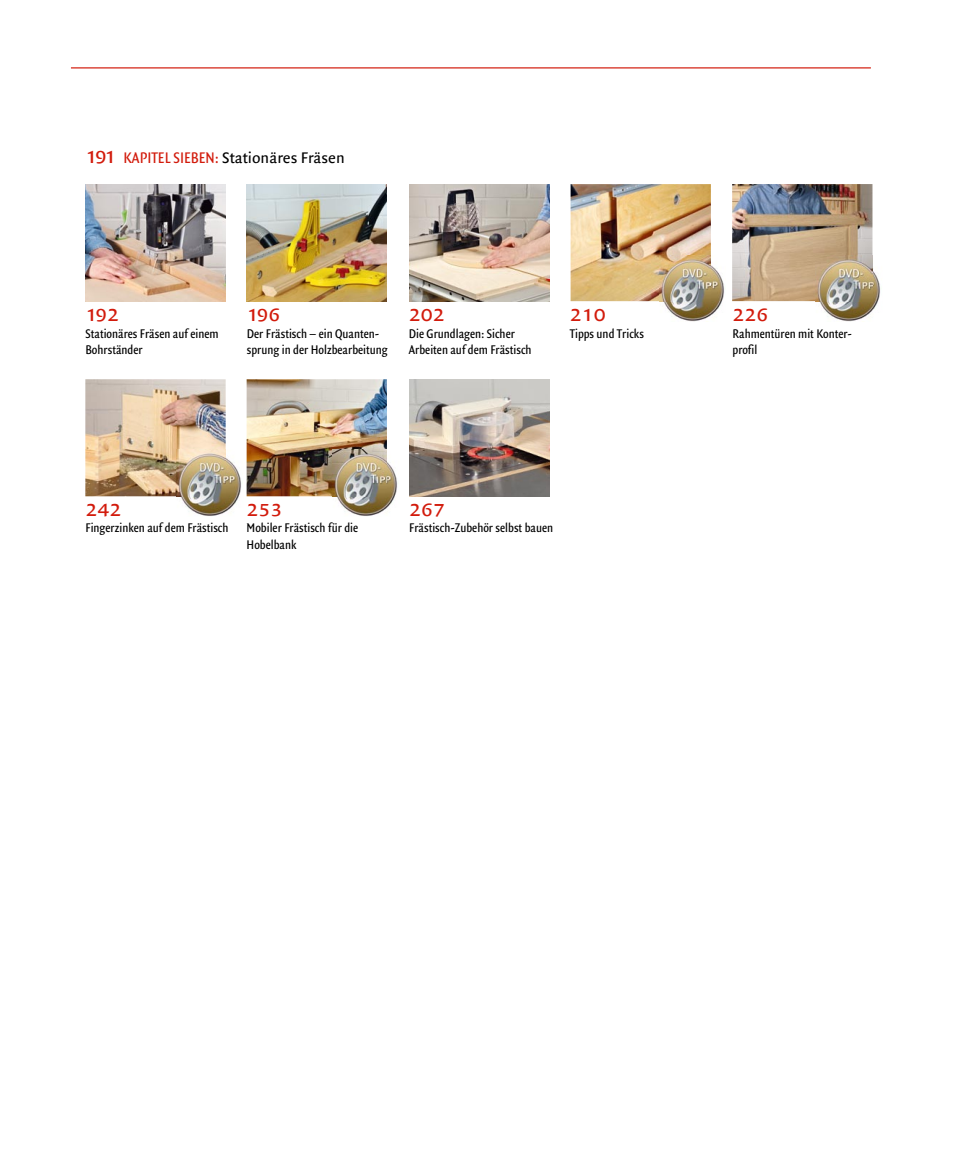
<style>
.page{position:relative;width:978px;height:1170px;background:#fff}
.page>*{position:absolute;margin:0;border:0;box-sizing:border-box;transform-origin:0 0}
.t1{font:24px "Quadraat Sans Caps";color:#d21b0c}
.t2{font:16.5px "Quadraat Sans";color:#000}
.t3{font:13.5px/16.8px "Quadraat Sans Con";color:#000}
.s1{font-family:"Quadraat Sans Caps";font-size:24px;color:#d21b0c}
.s2{font-family:"Quadraat Sans Con";color:#d21b0c}
</style>
<div class="page">
<img style="left:571px;top:184px;width:140px;height:117px">
<hr style="left:71px;top:67px;width:800px;height:1px;background:#d21b0c">
<img style="left:409px;top:184px;width:140px;height:117px">
<img style="left:247px;top:184px;width:140px;height:117px">
<img style="left:85px;top:184px;width:141px;height:117px">
<img style="left:732px;top:184px;width:140px;height:117px">
<img style="left:85px;top:379px;width:141px;height:117px">
<img style="left:409px;top:379px;width:140px;height:117px">
<img style="left:247px;top:379px;width:140px;height:117px">
<img style="left:660px;top:265px;width:64px;height:57px">
<img style="left:660px;top:255px;width:51px;height:46px">
<img style="left:177px;top:458px;width:65px;height:58px">
<img style="left:177px;top:450px;width:49px;height:46px">
<img style="left:816px;top:255px;width:64px;height:67px">
<img style="left:816px;top:255px;width:56px;height:46px">
<img style="left:333px;top:462px;width:65px;height:54px">
<img style="left:333px;top:450px;width:54px;height:46px">
<p class="t2" style="left:85px;top:149px;width:261px"><span class="s1">191</span> <span class="s2">KAPITEL SIEBEN:</span> Stationäres Fräsen</p>
<h1 class="t1" style="left:86px;top:299px;width:35px">192</h1>
<p class="t3" style="left:86px;top:325px;width:135px">Stationäres Fräsen auf einem<br>Bohrständer</p>
<h1 class="t1" style="left:247px;top:299px;width:35px">196</h1>
<p class="t3" style="left:247px;top:325px;width:142px">Der Frästisch – ein Quanten&shy;sprung in der Holzbearbeitung</p>
<h1 class="t1" style="left:409px;top:299px;width:37px">202</h1>
<p class="t3" style="left:409px;top:325px;width:124px">Die Grundlagen: Sicher<br>Arbeiten auf dem Frästisch</p>
<h1 class="t1" style="left:570px;top:299px;width:37px">210</h1>
<p class="t3" style="left:570px;top:325px;width:76px">Tipps und Tricks</p>
<h1 class="t1" style="left:86px;top:494px;width:37px">242</h1>
<p class="t3" style="left:86px;top:520px;width:145px">Fingerzinken auf dem Frästisch</p>
<h1 class="t1" style="left:247px;top:494px;width:37px">253</h1>
<p class="t3" style="left:247px;top:520px;width:113px">Mobiler Frästisch für die<br>Hobelbank</p>
<h1 class="t1" style="left:409px;top:494px;width:37px">267</h1>
<p class="t3" style="left:409px;top:520px;width:145px">Frästisch-Zubehör selbst bauen</p>
<h1 class="t1" style="left:733px;top:299px;width:37px">226</h1>
<p class="t3" style="left:733px;top:325px;width:121px">Rahmentüren mit Konter&shy;profil</p>
</div>
